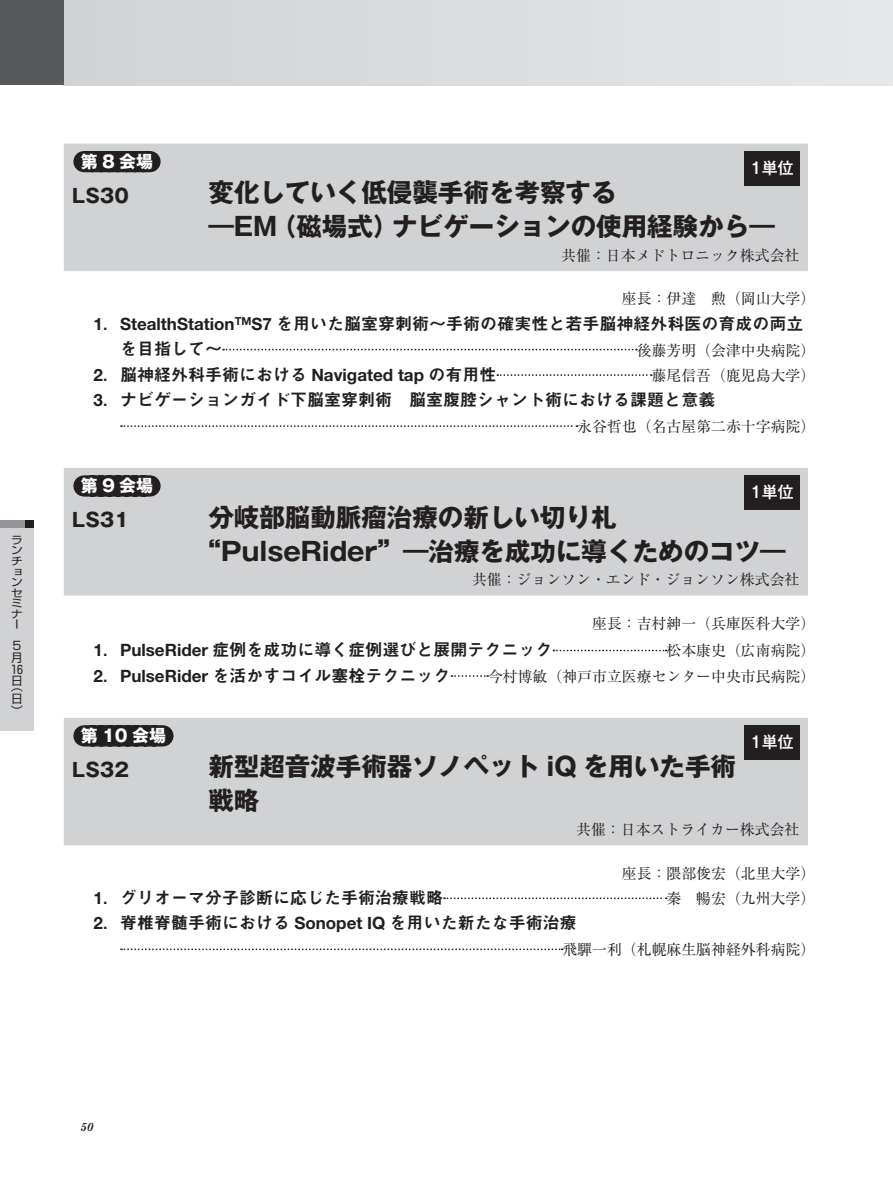
<style>
.page{position:relative;width:893px;height:1191px;background:#fff}
.page>*{position:absolute;margin:0;border:0;box-sizing:border-box;transform-origin:0 0}
.t1{font:700 25.5px/34px "Gothic MB101 Pr 6";color:#231f20}
.t2{font:700 19.2px "Gothic MB101 Pr 6";color:#231f20}
.t3{font:16.95px/25.5px "Midashi Go Pr 6 MB31";color:#231f20}
.t4{font:700 16.95px "Gothic MB101 Pr 6";letter-spacing:.125em;color:#fff}
.t5{font:500 15.9px "Gothic MB101 Pr 6";color:#fff}
.t6{font:14.85px "Ryumin Pr 6";color:#231f20}
.t7{font:11.7px/11.7px "Shin Go Pr 6";color:#231f20}
.t8{font:italic 700 11.7px "Century Schoolbook";color:#231f20}
.t9{font:10.5px/10.5px "Shin Go Pr 6";color:#231f20;text-align:justify;scale:1.11 1}
.s1{font-family:"Helvetica Neue LT Std";font-weight:700}
</style>
<div class="page">
<div style="left:0;top:520px;width:26px;height:8px;background:#939598"></div>
<div style="left:26px;top:520px;width:8px;height:8px;background:#231f20"></div>
<div style="left:0;top:528px;width:34px;height:202px;background:#d1d2d4"></div>
<div style="left:64px;top:0;width:829px;height:85px;background:#dcdddf"></div>
<div style="left:0;top:0;width:64px;height:85px;background:#57585a"></div>
<svg style="left:64px;top:144px;width:744px;height:701px;fill:#d1d2d4"></svg>
<svg style="left:84px;top:151px;width:66px;height:21px"></svg>
<svg style="left:223px;top:349px;width:414px;height:1px"></svg>
<svg style="left:497px;top:374px;width:155px;height:2px"></svg>
<svg style="left:121px;top:425px;width:456px;height:2px"></svg>
<svg style="left:84px;top:475px;width:66px;height:21px"></svg>
<svg style="left:553px;top:649px;width:114px;height:2px"></svg>
<svg style="left:451px;top:675px;width:37px;height:2px"></svg>
<div style="left:84px;top:725px;width:79px;height:21px;background:#231f20"></div>
<svg style="left:444px;top:897px;width:223px;height:2px"></svg>
<svg style="left:121px;top:948px;width:441px;height:2px"></svg>
<div style="left:744px;top:151px;width:55px;height:34px;background:#231f20"></div>
<div style="left:744px;top:475px;width:55px;height:34px;background:#231f20"></div>
<div style="left:744px;top:725px;width:55px;height:34px;background:#231f20"></div>
<p class="t9" style="left:11px;top:534px;width:11px">ランチョンセミナー</p>
<p class="t7" style="left:11px;top:639px;width:13px">5月<br>16日</p>
<p class="t7" style="left:11px;top:680px;width:13px;text-align:justify">（日）</p>
<p class="t4" style="left:81px;top:148px;width:74px">第8会場</p>
<p class="t2" style="left:72px;top:180px;width:58px">LS30</p>
<h1 class="t1" style="left:208px;top:175px;width:568px">変化していく低侵襲手術を考察する<br>―EM（磁場式）ナビゲーションの使用経験から―</h1>
<p class="t6" style="left:561px;top:244px;width:240px">共催：日本メドトロニック株式会社</p>
<p class="t6" style="left:622px;top:287px;width:195px">座長：伊達　勲（岡山大学）</p>
<p class="t3" style="left:120px;top:310px;width:685px;text-indent:-27px"><span class="s1">1</span>．<span class="s1">StealthStation</span><sup>TM</sup><span class="s1">S7</span> を用いた脳室穿刺術～手術の確実性と若手脳神経外科医の育成の両立を目指して～</p>
<p class="t5" style="left:750px;top:155px;width:45px">1単位</p>
<p class="t6" style="left:637px;top:338px;width:180px">後藤芳明（会津中央病院）</p>
<p class="t3" style="left:94px;top:361px;width:404px"><span class="s1">2</span>．脳神経外科手術における <span class="s1">Navigated tap</span> の有用性</p>
<p class="t6" style="left:652px;top:364px;width:165px">藤尾信吾（鹿児島大学）</p>
<p class="t3" style="left:94px;top:386px;width:623px"><span class="s1">3</span>．ナビゲーションガイド下脳室穿刺術　脳室腹腔シャント術における課題と意義</p>
<p class="t6" style="left:577px;top:415px;width:240px">永谷哲也（名古屋第二赤十字病院）</p>
<p class="t4" style="left:81px;top:472px;width:74px">第9会場</p>
<p class="t2" style="left:72px;top:504px;width:58px">LS31</p>
<h1 class="t1" style="left:196px;top:499px;width:592px;text-indent:13px">分岐部脳動脈瘤治療の新しい切り札“PulseRider”―治療を成功に導くためのコツ―</h1>
<p class="t6" style="left:472px;top:568px;width:329px">共催：ジョンソン・エンド・ジョンソン株式会社</p>
<p class="t6" style="left:592px;top:611px;width:225px">座長：吉村紳一（兵庫医科大学）</p>
<p class="t3" style="left:94px;top:636px;width:461px"><span class="s1">1</span>．<span class="s1">PulseRider</span> 症例を成功に導く症例選びと展開テクニック</p>
<p class="t6" style="left:666px;top:639px;width:150px">松本康史（広南病院）</p>
<p class="t3" style="left:94px;top:662px;width:358px"><span class="s1">2</span>．<span class="s1">PulseRider</span> を活かすコイル塞栓テクニック</p>
<p class="t6" style="left:488px;top:664px;width:329px">今村博敏（神戸市立医療センター中央市民病院）</p>
<p class="t5" style="left:750px;top:479px;width:45px">1単位</p>
<p class="t4" style="left:81px;top:722px;width:87px">第 10 会場</p>
<p class="t2" style="left:72px;top:754px;width:58px">LS32</p>
<h1 class="t1" style="left:208px;top:749px;width:529px">新型超音波手術器ソノペット iQ を用いた手術戦略</h1>
<p class="t6" style="left:576px;top:818px;width:225px">共催：日本ストライカー株式会社</p>
<p class="t6" style="left:622px;top:861px;width:195px">座長：隈部俊宏（北里大学）</p>
<p class="t3" style="left:94px;top:884px;width:351px"><span class="s1">1</span>．グリオーマ分子診断に応じた手術治療戦略</p>
<p class="t6" style="left:666px;top:887px;width:150px">秦　暢宏（九州大学）</p>
<p class="t3" style="left:94px;top:909px;width:485px"><span class="s1">2</span>．脊椎脊髄手術における <span class="s1">Sonopet IQ</span> を用いた新たな手術治療</p>
<p class="t6" style="left:562px;top:938px;width:254px">飛驒一利（札幌麻生脳神経外科病院）</p>
<p class="t5" style="left:750px;top:729px;width:45px">1単位</p>
<p class="t8" style="left:80px;top:1118px;width:15px">50</p>
</div>
